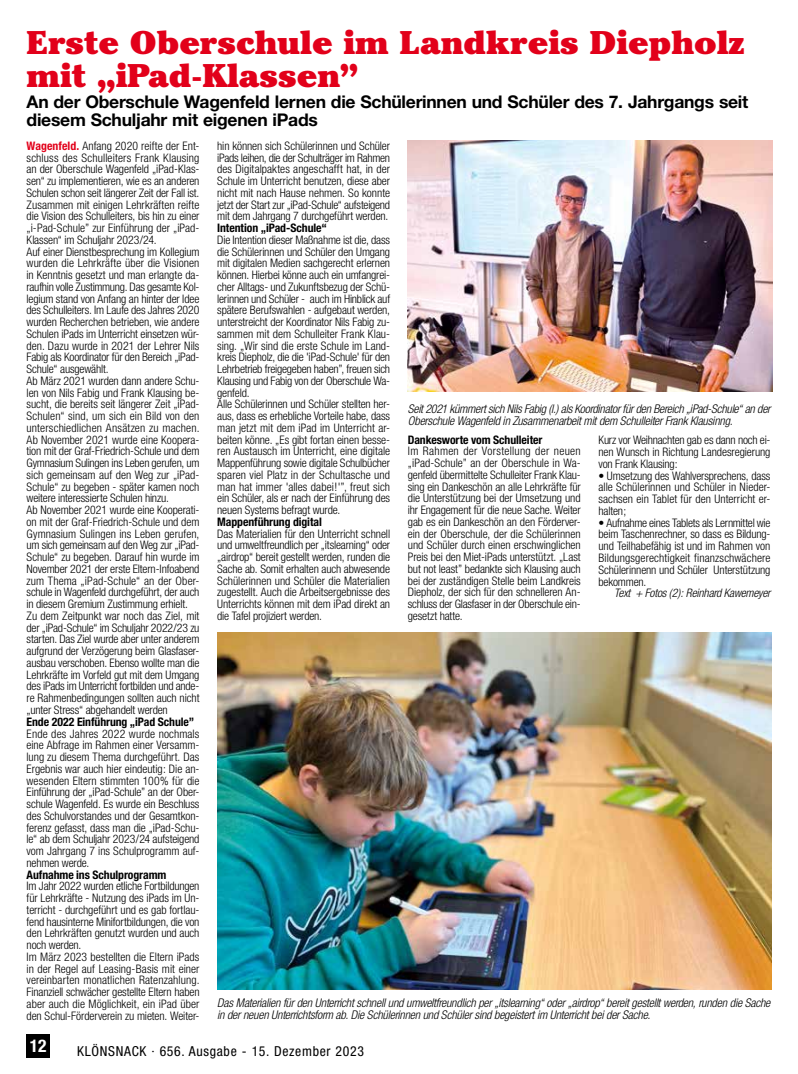
<style>
.page{position:relative;width:798px;height:1074px;background:#fff}
.page>*{position:absolute;margin:0;border:0;box-sizing:border-box;transform-origin:0 0}
.t1{font:900 32.5px/32.5px "Cheltenham IT Cby BT";color:#e2001a}
.t2{font:700 17.5px/17.5px "Helvetica Neue";letter-spacing:-.015em;color:#000}
.t3{font:700 condensed 17.5px "Helvetica Neue";color:#fff}
.t4{font:condensed 13.75px "Helvetica Neue";letter-spacing:.05em;color:#000}
.t5{font:italic 300 condensed 12px/12px "Helvetica Neue";letter-spacing:-.015em;color:#000}
.t6{font:300 condensed 11.75px/11.8px "Helvetica Neue";letter-spacing:-.01em;color:#000;text-align:justify}
.t7{font:700 condensed 11.75px "Helvetica Neue";letter-spacing:-.005em;color:#000}
.t8{font:italic 300 condensed 11.75px "Helvetica Neue";letter-spacing:-.02em;color:#000}
.s1{font-weight:700;color:#e2001a}
.s2{font-weight:400}
</style>
<div class="page">
<div style="left:27px;top:1034px;width:23px;height:23px;background:#000"></div>
<img style="left:217px;top:633px;width:554px;height:356px">
<img style="left:407px;top:140px;width:364px;height:251px">
<h1 class="t1" style="left:27px;top:26px;width:719px">Erste Oberschule im Landkreis Diepholz mit „iPad-Klassen”</h1>
<h2 class="t2" style="left:27px;top:93px;width:723px">An der Oberschule Wagenfeld lernen die Schülerinnen und Schüler des 7. Jahrgangs seit diesem Schuljahr mit eigenen iPads</h2>
<p class="t6" style="left:27px;top:140px;width:174px;text-align:left"><span class="s1">Wagenfeld.</span> Anfang 2020 reifte der Ent&shy;schluss des Schulleiters Frank Klausing an der Oberschule Wagenfeld „iPad-Klas&shy;sen“ zu implementieren, wie es an anderen Schulen schon seit längerer Zeit der Fall ist.<br>Zusammen mit einigen Lehrkräften reifte die Vision des Schulleiters, bis hin zu einer „i-Pad-Schule” zur Einführung der „iPad-Klassen“ im Schuljahr 2023/24.<br>Auf einer Dienstbesprechung im Kollegium wurden die Lehrkräfte über die Visionen in Kenntnis gesetzt und man erlangte da&shy;raufhin volle Zustimmung. Das gesamte Kol&shy;legium stand von Anfang an hinter der Idee des Schulleiters. Im Laufe des Jahres 2020 wurden Recherchen betrieben, wie andere Schulen iPads im Unterricht einsetzen wür&shy;den. Dazu wurde in 2021 der Lehrer Nils Fabig als Koordinator für den Bereich „iPad-Schule“ ausgewählt.<br>Ab März 2021 wurden dann andere Schu&shy;len von Nils Fabig und Frank Klausing be&shy;sucht, die bereits seit längerer Zeit „iPad-Schulen“ sind, um sich ein Bild von den unterschiedlichen Ansätzen zu machen.<br>Ab November 2021 wurde eine Koopera&shy;tion mit der Graf-Friedrich-Schule und dem Gymnasium Sulingen ins Leben gerufen, um sich gemeinsam auf den Weg zur „iPad-Schule“ zu begeben - später kamen noch weitere interessierte Schulen hinzu.<br>Ab November 2021 wurde eine Kooperati&shy;on mit der Graf-Friedrich-Schule und dem Gymnasium Sulingen ins Leben gerufen, um sich gemeinsam auf den Weg zur „iPad-Schule“ zu begeben. Darauf hin wurde im November 2021 der erste Eltern-Infoabend zum Thema „iPad-Schule“ an der Ober&shy;schule in Wagenfeld durchgeführt, der auch in diesem Gremium Zustimmung erhielt.<br>Zu dem Zeitpunkt war noch das Ziel, mit der „iPad-Schule“ im Schuljahr 2022/23 zu starten. Das Ziel wurde aber unter anderem aufgrund der Verzögerung beim Glasfaser&shy;ausbau verschoben. Ebenso wollte man die Lehrkräfte im Vorfeld gut mit dem Umgang des iPads im Unterricht fortbilden und ande&shy;re Rahmenbedingungen sollten auch nicht „unter Stress“ abgehandelt werden</p>
<p class="t7" style="left:27px;top:714px;width:169px">Ende 2022 Einführung „iPad Schule”</p>
<p class="t6" style="left:27px;top:727px;width:174px">Ende des Jahres 2022 wurde nochmals eine Abfrage im Rahmen einer Versamm&shy;lung zu diesem Thema durchgeführt. Das Ergebnis war auch hier eindeutig: Die an&shy;wesenden Eltern stimmten 100% für die Einführung der „iPad-Schule” an der Ober&shy;schule Wagenfeld. Es wurde ein Beschluss des Schulvorstandes und der Gesamtkon&shy;ferenz gefasst, dass man die „iPad-Schu&shy;le“ ab dem Schuljahr 2023/24 aufsteigend vom Jahrgang 7 ins Schulprogramm auf&shy;nehmen werde.</p>
<p class="t7" style="left:27px;top:867px;width:141px">Aufnahme ins Schulprogramm</p>
<p class="t6" style="left:27px;top:880px;width:174px;text-align:left">Im Jahr 2022 wurden etliche Fortbildungen für Lehrkräfte - Nutzung des iPads im Un&shy;terricht - durchgeführt und es gab fortlau&shy;fend hausinterne Minifortbildungen, die von den Lehrkräften genutzt wurden und auch noch werden.<br>Im März 2023 bestellten die Eltern iPads in der Regel auf Leasing-Basis mit einer vereinbarten monatlichen Ratenzahlung.<br>Finanziell schwächer gestellte Eltern haben aber auch die Möglichkeit, ein iPad über den Schul-Förderverein zu mieten. Weiter-</p>
<p class="t6" style="left:217px;top:140px;width:174px">hin können sich Schülerinnen und Schüler iPads leihen, die der Schulträger im Rahmen des Digitalpaktes angeschafft hat, in der Schule im Unterricht benutzen, diese aber nicht mit nach Hause nehmen. So konnte jetzt der Start zur „iPad-Schule“ aufsteigend mit dem Jahrgang 7 durchgeführt werden.</p>
<p class="t7" style="left:217px;top:221px;width:111px">Intention „iPad-Schule“</p>
<p class="t6" style="left:217px;top:234px;width:174px;text-align:left">Die Intention dieser Maßnahme ist die, dass die Schülerinnen und Schüler den Umgang mit digitalen Medien sachgerecht erlernen können. Hierbei könne auch ein umfangrei&shy;cher Alltags- und Zukunftsbezug der Schü&shy;lerinnen und Schüler - auch im Hinblick auf spätere Berufswahlen - aufgebaut werden, unterstreicht der Koordinator Nils Fabig zu&shy;sammen mit dem Schulleiter Frank Klau&shy;sing. „Wir sind die erste Schule im Land&shy;kreis Diepholz, die die 'iPad-Schule' für den Lehrbetrieb freigegeben haben”, freuen sich Klausing und Fabig von der Oberschule Wa&shy;genfeld.<br>Alle Schülerinnen und Schüler stellten her&shy;aus, dass es erhebliche Vorteile habe, dass man jetzt mit dem iPad im Unterricht ar&shy;beiten könne. „Es gibt fortan einen besse&shy;ren Austausch im Unterricht, eine digitale Mappenführung sowie digitale Schulbücher sparen viel Platz in der Schultasche und man hat immer 'alles dabei!'”, freut sich ein Schüler, als er nach der Einführung des neuen Systems befragt wurde.</p>
<p class="t7" style="left:217px;top:514px;width:106px">Mappenführung digital</p>
<p class="t6" style="left:217px;top:527px;width:174px">Das Materialien für den Unterricht schnell und umweltfreundlich per „itslearning“ oder „airdrop“ bereit gestellt werden, runden die Sache ab. Somit erhalten auch abwesende Schülerinnen und Schüler die Materialien zugestellt. Auch die Arbeitsergebnisse des Unterrichts können mit dem iPad direkt an die Tafel projiziert werden.</p>
<p class="t5" style="left:407px;top:402px;width:364px">Seit 2021 kümmert sich Nils Fabig (l.) als Koordinator für den Bereich „iPad-Schule“ an der<br>Oberschule Wagenfeld in Zusammenarbeit mit dem Schulleiter Frank Klausinng.</p>
<p class="t7" style="left:407px;top:432px;width:136px">Dankesworte vom Schulleiter</p>
<p class="t6" style="left:407px;top:445px;width:174px">Im Rahmen der Vorstellung der neuen „iPad-Schule” an der Oberschule in Wa&shy;genfeld übermittelte Schulleiter Frank Klau&shy;sing ein Dankeschön an alle Lehrkräfte für die Unterstützung bei der Umsetzung und ihr Engagement für die neue Sache. Weiter gab es ein Dankeschön an den Förderver&shy;ein der Oberschule, der die Schülerinnen und Schüler durch einen erschwinglichen Preis bei den Miet-iPads unterstützt. „Last but not least” bedankte sich Klausing auch bei der zuständigen Stelle beim Landkreis Diepholz, der sich für den schnelleren An&shy;schluss der Glasfaser in der Oberschule ein&shy;gesetzt hatte.</p>
<p class="t6" style="left:598px;top:434px;width:173px">Kurz vor Weihnachten gab es dann noch ei&shy;nen Wunsch in Richtung Landesregierung von Frank Klausing:</p>
<p class="t6" style="left:598px;top:469px;width:173px"><span class="s2">•</span> Umsetzung des Wahlversprechens, dass alle Schülerinnen und Schüler in Nieder&shy;sachsen ein Tablet für den Unterricht er&shy;halten;</p>
<p class="t6" style="left:598px;top:516px;width:173px"><span class="s2">•</span> Aufnahme eines Tablets als Lernmittel wie beim Taschenrechner, so dass es Bildung&shy;und Teilhabefähig ist und im Rahmen von Bildungsgerechtigkeit finanzschwächere Schülerinnenn und Schüler Unterstützung bekommen.</p>
<p class="t8" style="left:614px;top:586px;width:158px">Text + Fotos (2): Reinhard Kawemeyer</p>
<p class="t5" style="left:217px;top:996px;width:554px">Das Materialien für den Unterricht schnell und umweltfreundlich per „itslearning“ oder „airdrop“ bereit gestellt werden, runden die Sache in der neuen Unterrichtsform ab. Die Schülerinnen und Schüler sind begeistert im Unterricht bei der Sache.</p>
<h2 class="t3" style="left:30px;top:1035px;width:18px">12</h2>
<p class="t4" style="left:77px;top:1043px;width:288px">KLÖNSNACK · 656. Ausgabe - 15. Dezember 2023</p>
</div>
